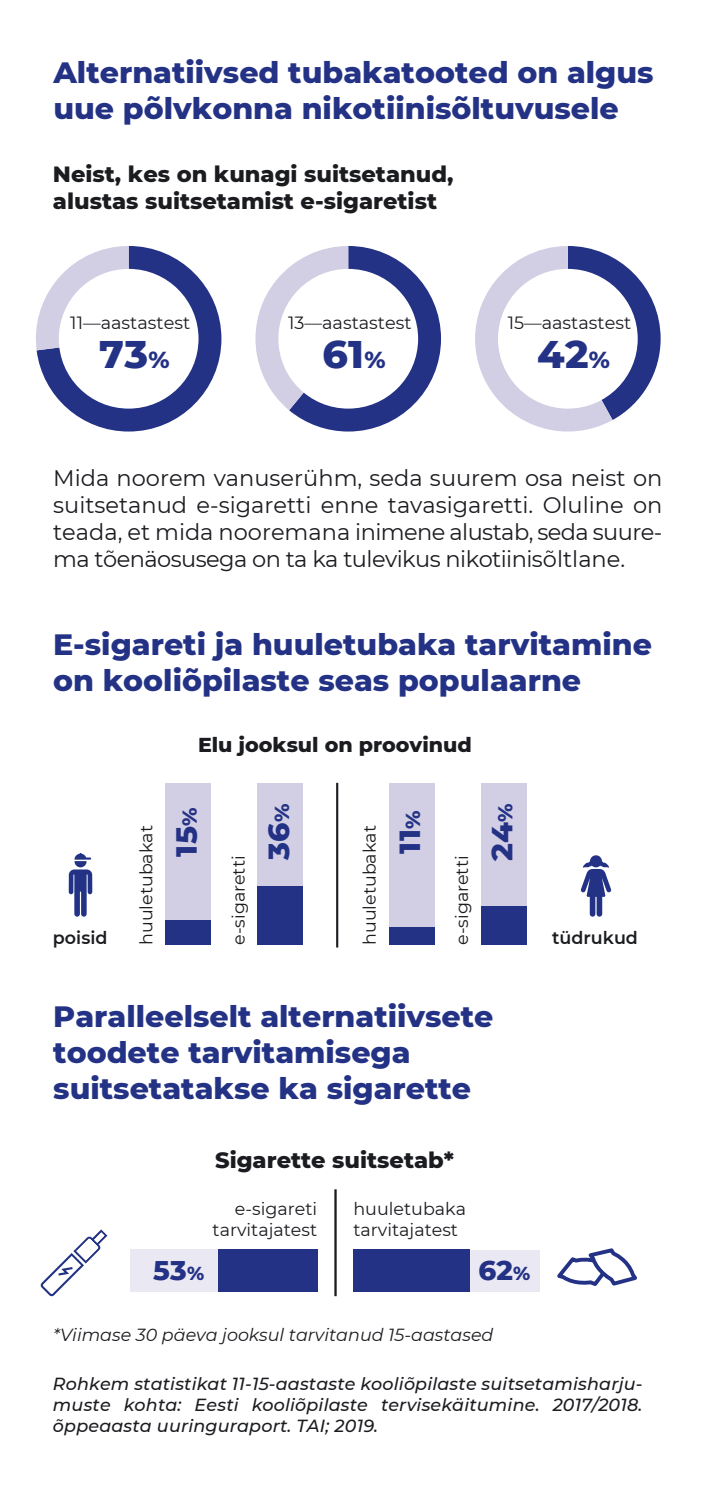
<style>
.page{position:relative;width:702px;height:1489px;background:#fff}
.page>*{position:absolute;margin:0;border:0;box-sizing:border-box;transform-origin:0 0}
.t1{font:800 39.25px "Montserrat";color:#243285}
.t2{font:800 30px/36px "Montserrat";color:#243285}
.t3{font:800 29.75px "Montserrat";letter-spacing:.005em;color:#243285}
.t4{font:800 27.5px "Montserrat";color:#243285}
.t5{font:22.5px/27px "Montserrat";letter-spacing:-.025em;color:#1b1c20;text-align:justify}
.t6{font:800 22.5px/27px "Montserrat";color:#1b1c20}
.t7{font:800 20.5px "Montserrat";color:#1b1c20}
.t8{font:17.75px "Montserrat";color:#1b1c20}
.t9{font:italic 500 17.5px/21px "Montserrat";letter-spacing:.01em;color:#1b1c20;text-align:justify}
.t10{font:17.5px/21px "Montserrat";color:#1b1c20}
.t11{font:italic 17.5px "Montserrat";color:#1b1c20}
.t12{font:600 17.5px "Montserrat";color:#1b1c20}
.s1{font-size:23.5px}
.s2{font-size:20.5px}
.s3{font-size:19px}
</style>
<div class="page">
<hr style="left:334px;top:1189px;width:2px;height:106px;background:#1b1c20">
<svg style="left:41px;top:1229px;width:66px;height:66px"></svg>
<div style="left:131px;top:1249px;width:87px;height:42px;background:#e9e8f3"></div>
<div style="left:218px;top:1249px;width:99px;height:42px;background:#243285"></div>
<div style="left:470px;top:1249px;width:70px;height:42px;background:#e9e8f3"></div>
<div style="left:353px;top:1249px;width:117px;height:42px;background:#243285"></div>
<svg style="left:557px;top:1248px;width:80px;height:38px"></svg>
<svg style="left:36px;top:246px;width:185px;height:185px"></svg>
<div style="left:59px;top:269px;width:139px;height:139px;background:#fff;border-radius:50%"></div>
<svg style="left:255px;top:246px;width:186px;height:185px"></svg>
<div style="left:278px;top:269px;width:140px;height:139px;background:#fff;border-radius:50%"></div>
<svg style="left:475px;top:246px;width:185px;height:186px"></svg>
<div style="left:498px;top:269px;width:139px;height:139px;background:#fff;border-radius:50%"></div>
<hr style="left:336px;top:782px;width:2px;height:165px;background:#1b1c20">
<svg style="left:580px;top:855px;width:31px;height:61px"></svg>
<svg style="left:69px;top:852px;width:23px;height:64px"></svg>
<div style="left:258px;top:885px;width:45px;height:59px;background:#243285"></div>
<div style="left:258px;top:782px;width:45px;height:103px;background:#d2cfe5"></div>
<div style="left:481px;top:905px;width:45px;height:39px;background:#243285"></div>
<div style="left:481px;top:782px;width:45px;height:123px;background:#d2cfe5"></div>
<div style="left:165px;top:919px;width:46px;height:25px;background:#243285"></div>
<div style="left:165px;top:782px;width:46px;height:137px;background:#d2cfe5"></div>
<div style="left:389px;top:926px;width:45px;height:18px;background:#243285"></div>
<div style="left:389px;top:782px;width:45px;height:144px;background:#d2cfe5"></div>
<p class="t2" style="left:53px;top:52px;width:601px">Alternatiivsed tubakatooted on algus uue põlvkonna nikotiinisõltuvusele</p>
<p class="t6" style="left:53px;top:159px;width:402px">Neist, kes on kunagi suitsetanud, alustas suitsetamist e-sigaretist</p>
<p class="t8" style="left:70px;top:311px;width:121px">11—aastastest</p>
<h1 class="t1" style="left:99px;top:325px;width:72px">73<span class="s1">%</span></h1>
<p class="t8" style="left:288px;top:311px;width:125px">13—aastastest</p>
<h1 class="t1" style="left:322px;top:325px;width:65px">61<span class="s1">%</span></h1>
<p class="t8" style="left:507px;top:311px;width:125px">15—aastastest</p>
<h1 class="t1" style="left:537px;top:325px;width:74px">42<span class="s1">%</span></h1>
<p class="t5" style="left:53px;top:463px;width:610px">Mida noorem vanuserühm, seda suurem osa neist on suitsetanud e-sigaretti enne tavasigaretti. Oluline on teada, et mida nooremana inimene alustab, seda suure&shy;ma tõenäosusega on ta ka tulevikus nikotiinisõltlane.</p>
<p class="t2" style="left:53px;top:625px;width:600px">E-sigareti ja huuletubaka tarvitamine on kooliõpilaste seas populaarne</p>
<p class="t7" style="left:198px;top:729px;width:275px">Elu jooksul on proovinud</p>
<p class="t3" style="left:480px;top:860px;width:59px;rotate:-90deg">24<span class="s2">%</span></p>
<p class="t3" style="left:257px;top:860px;width:58px;rotate:-90deg">36<span class="s2">%</span></p>
<p class="t3" style="left:164px;top:856px;width:51px;rotate:-90deg">15<span class="s2">%</span></p>
<p class="t3" style="left:388px;top:853px;width:45px;rotate:-90deg">11<span class="s2">%</span></p>
<p class="t10" style="left:135px;top:945px;width:121px;rotate:-90deg">huuletubakat</p>
<p class="t10" style="left:358px;top:945px;width:121px;rotate:-90deg">huuletubakat</p>
<p class="t10" style="left:227px;top:945px;width:91px;rotate:-90deg">e-sigaretti</p>
<p class="t10" style="left:451px;top:945px;width:91px;rotate:-90deg">e-sigaretti</p>
<p class="t12" style="left:53px;top:925px;width:56px">poisid</p>
<p class="t12" style="left:552px;top:925px;width:87px">tüdrukud</p>
<p class="t2" style="left:53px;top:996px;width:442px">Paralleelselt alternatiivsete toodete tarvitamisega suitsetatakse ka sigarette</p>
<p class="t6" style="left:215px;top:1144px;width:240px">Sigarette suitsetab*</p>
<p class="t10" style="left:353px;top:1197px;width:114px">huuletubaka tarvitajatest</p>
<p class="t10" style="left:212px;top:1197px;width:106px;text-align:right">e-sigareti tarvitajatest</p>
<p class="t4" style="left:153px;top:1249px;width:52px">53<span class="s3">%</span></p>
<p class="t4" style="left:478px;top:1249px;width:54px">62<span class="s3">%</span></p>
<p class="t11" style="left:53px;top:1322px;width:441px">*Viimase 30 päeva jooksul tarvitanud 15-aastased</p>
<p class="t9" style="left:53px;top:1372px;width:591px">Rohkem statistikat 11-15-aastaste kooliõpilaste suitsetamisharju&shy;muste kohta: Eesti kooliõpilaste tervisekäitumine. 2017/2018. õppeaasta uuringuraport. TAI; 2019.</p>
</div>
